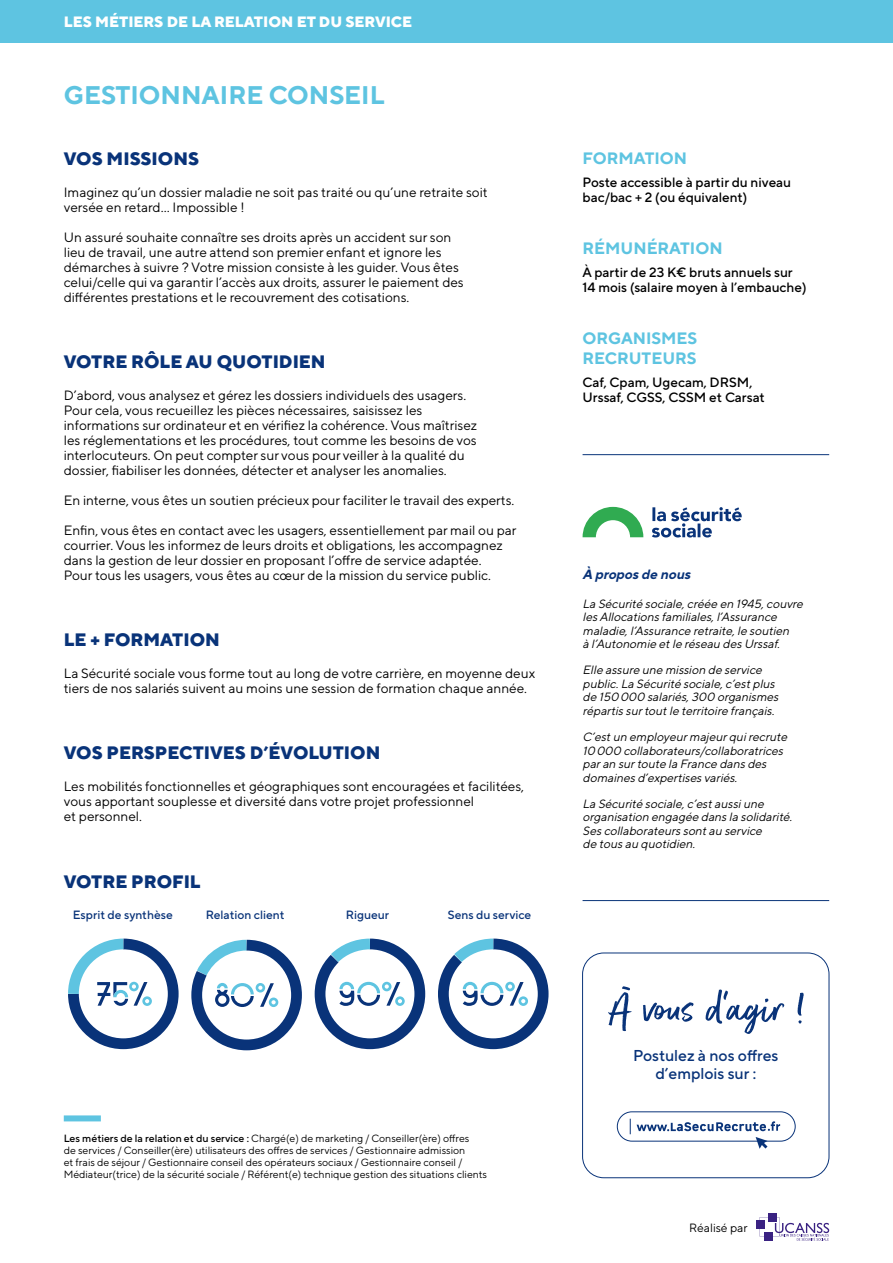
<style>
.page{position:relative;width:893px;height:1263px;background:#fff}
.page>*{position:absolute;margin:0;border:0;box-sizing:border-box;transform-origin:0 0}
.t1{font:700 25.5px "TT Norms Pro";color:#5ec4e1}
.t2{font:800 18px "TT Norms Pro";color:#093379}
.t3{font:700 16.5px/19.8px "TT Norms Pro";color:#5ec4e1}
.t4{font:500 15.75px/18px "TT Norms Pro";color:#093379;text-align:center}
.t5{font:800 15px "TT Norms Pro";color:#fff}
.t6{font:13.5px/15px "TT Norms Pro";color:#000}
.t7{font:500 13.5px/15px "TT Norms Pro";color:#000}
.t8{font:italic 700 13.5px "TT Norms Pro";color:#093379}
.t9{font:italic 12px/13.5px "TT Norms Pro";color:#000}
.t10{font:500 12px "TT Norms Pro";color:#093379}
.t11{font:12px "TT Norms Pro";color:#000}
.t12{font:10.5px/12px "TT Norms Pro";color:#000}
.s1{font-weight:500}
</style>
<div class="page">
<hr style="left:583px;top:454px;width:246px;height:1px;background:#093379">
<hr style="left:583px;top:900px;width:246px;height:1px;background:#093379">
<svg style="left:652px;top:507px;width:90px;height:30px"></svg>
<svg style="left:583px;top:507px;width:60px;height:30px"></svg>
<svg style="left:68px;top:938px;width:481px;height:113px"></svg>
<div style="left:64px;top:1115px;width:37px;height:6px;background:#5ec4e1"></div>
<div style="left:582px;top:953px;width:247px;height:225px;border:1px solid #093379;border-radius:21px"></div>
<svg style="left:608px;top:986px;width:24px;height:45px"></svg>
<svg style="left:643px;top:1002px;width:51px;height:20px"></svg>
<svg style="left:706px;top:989px;width:78px;height:45px"></svg>
<svg style="left:797px;top:992px;width:7px;height:31px"></svg>
<div style="left:617px;top:1111px;width:178px;height:30px;border:1px solid #093379;border-radius:15px"></div>
<svg style="left:637px;top:1121px;width:143px;height:10px"></svg>
<svg style="left:630px;top:1119px;width:1px;height:15px"></svg>
<svg style="left:756px;top:1137px;width:11px;height:12px"></svg>
<div style="left:768px;top:1213px;width:9px;height:8px;background:#3a2282"></div>
<div style="left:756px;top:1220px;width:9px;height:9px;background:#3a2282"></div>
<svg style="left:760px;top:1217px;width:69px;height:24px"></svg>
<div style="left:0;top:0;width:893px;height:43px;background:#5ec4e1"></div>
<p class="t5" style="left:64px;top:10px;width:350px">LES MÉTIERS DE LA RELATION ET DU SERVICE</p>
<h1 class="t1" style="left:64px;top:76px;width:322px">GESTIONNAIRE CONSEIL</h1>
<h2 class="t2" style="left:64px;top:145px;width:137px">VOS MISSIONS</h2>
<p class="t6" style="left:64px;top:184px;width:425px">Imaginez qu’un dossier maladie ne soit pas traité ou qu’une retraite soit versée en retard… Impossible !</p>
<p class="t6" style="left:64px;top:229px;width:401px">Un assuré souhaite connaître ses droits après un accident sur son lieu de travail, une autre attend son premier enfant et ignore les démarches à suivre ? Votre mission consiste à les guider. Vous êtes celui/celle qui va garantir l’accès aux droits, assurer le paiement des différentes prestations et le recouvrement des cotisations.</p>
<h2 class="t2" style="left:64px;top:348px;width:263px">VOTRE RÔLE AU QUOTIDIEN</h2>
<p class="t6" style="left:64px;top:387px;width:415px">D’abord, vous analysez et gérez les dossiers individuels des usagers.<br>Pour cela, vous recueillez les pièces nécessaires, saisissez les informations sur ordinateur et en vérifiez la cohérence. Vous maîtrisez les réglementations et les procédures, tout comme les besoins de vos interlocuteurs. On peut compter sur vous pour veiller à la qualité du dossier, fiabiliser les données, détecter et analyser les anomalies.</p>
<p class="t6" style="left:64px;top:492px;width:452px">En interne, vous êtes un soutien précieux pour faciliter le travail des experts.</p>
<p class="t6" style="left:64px;top:522px;width:454px">Enfin, vous êtes en contact avec les usagers, essentiellement par mail ou par courrier. Vous les informez de leurs droits et obligations, les accompagnez dans la gestion de leur dossier en proposant l’offre de service adaptée.<br>Pour tous les usagers, vous êtes au cœur de la mission du service public.</p>
<h2 class="t2" style="left:64px;top:626px;width:158px">LE + FORMATION</h2>
<p class="t6" style="left:64px;top:665px;width:473px">La Sécurité sociale vous forme tout au long de votre carrière, en moyenne deux tiers de nos salariés suivent au moins une session de formation chaque année.</p>
<h2 class="t2" style="left:64px;top:739px;width:318px">VOS PERSPECTIVES D’ÉVOLUTION</h2>
<p class="t6" style="left:64px;top:778px;width:462px">Les mobilités fonctionnelles et géographiques sont encouragées et facilitées, vous apportant souplesse et diversité dans votre projet professionnel<br>et personnel.</p>
<h2 class="t2" style="left:64px;top:868px;width:138px">VOTRE PROFIL</h2>
<p class="t10" style="left:73px;top:906px;width:101px">Esprit de synthèse</p>
<p class="t10" style="left:206px;top:906px;width:80px">Relation client</p>
<p class="t10" style="left:346px;top:906px;width:45px">Rigueur</p>
<p class="t10" style="left:448px;top:906px;width:85px">Sens du service</p>
<p class="t3" style="left:583px;top:147px;width:106px">FORMATION</p>
<p class="t7" style="left:583px;top:174px;width:210px">Poste accessible à partir du niveau bac/bac + 2 (ou équivalent)</p>
<p class="t3" style="left:583px;top:237px;width:142px">RÉMUNÉRATION</p>
<p class="t7" style="left:583px;top:264px;width:225px">À partir de 23 K€ bruts annuels sur<br>14 mois (salaire moyen à l’embauche)</p>
<p class="t3" style="left:583px;top:327px;width:116px">ORGANISMES<br>RECRUTEURS</p>
<p class="t7" style="left:583px;top:374px;width:184px">Caf, Cpam, Ugecam, DRSM,<br>Urssaf, CGSS, CSSM et Carsat</p>
<p class="t8" style="left:583px;top:564px;width:113px">À proposde nous</p>
<p class="t9" style="left:583px;top:596px;width:225px">La Sécurité sociale,créée en 1945,couvre lesAllocationsfamiliales,l’Assurance maladie,l’Assurance retraite,le soutien<br>à l’Autonomie etle réseau desUrssaf.</p>
<p class="t9" style="left:583px;top:662px;width:201px">Elle assure une mission de service public.La Sécurité sociale,c’estplus de 150000 salariés,300 organismes répartissurtoutle territoire français.</p>
<p class="t9" style="left:583px;top:729px;width:209px">C’estun employeurmajeurquirecrute 10000 collaborateurs/collaboratrices paran surtoute la France dansdes domainesd’expertisesvariés.</p>
<p class="t9" style="left:583px;top:796px;width:214px">La Sécurité sociale,c’estaussiune organisation engagée dansla solidarité.<br>Sescollaborateurssontau service<br>de tousau quotidien.</p>
<p class="t12" style="left:64px;top:1131px;width:425px"><span class="s1">Les métiers de la relation et du service :</span> Chargé(e) de marketing / Conseiller(ère) offres<br>de services / Conseiller(ère) utilisateurs des offres de services / Gestionnaire admission<br>et frais de séjour / Gestionnaire conseil des opérateurs sociaux / Gestionnaire conseil / Médiateur(trice) de la sécurité sociale / Référent(e) technique gestion des situations clients</p>
<p class="t4" style="left:633px;top:1045px;width:147px">Postulez à nos offres d’emplois sur :</p>
<p class="t11" style="left:689px;top:1219px;width:60px">Réalisé par</p>
</div>
